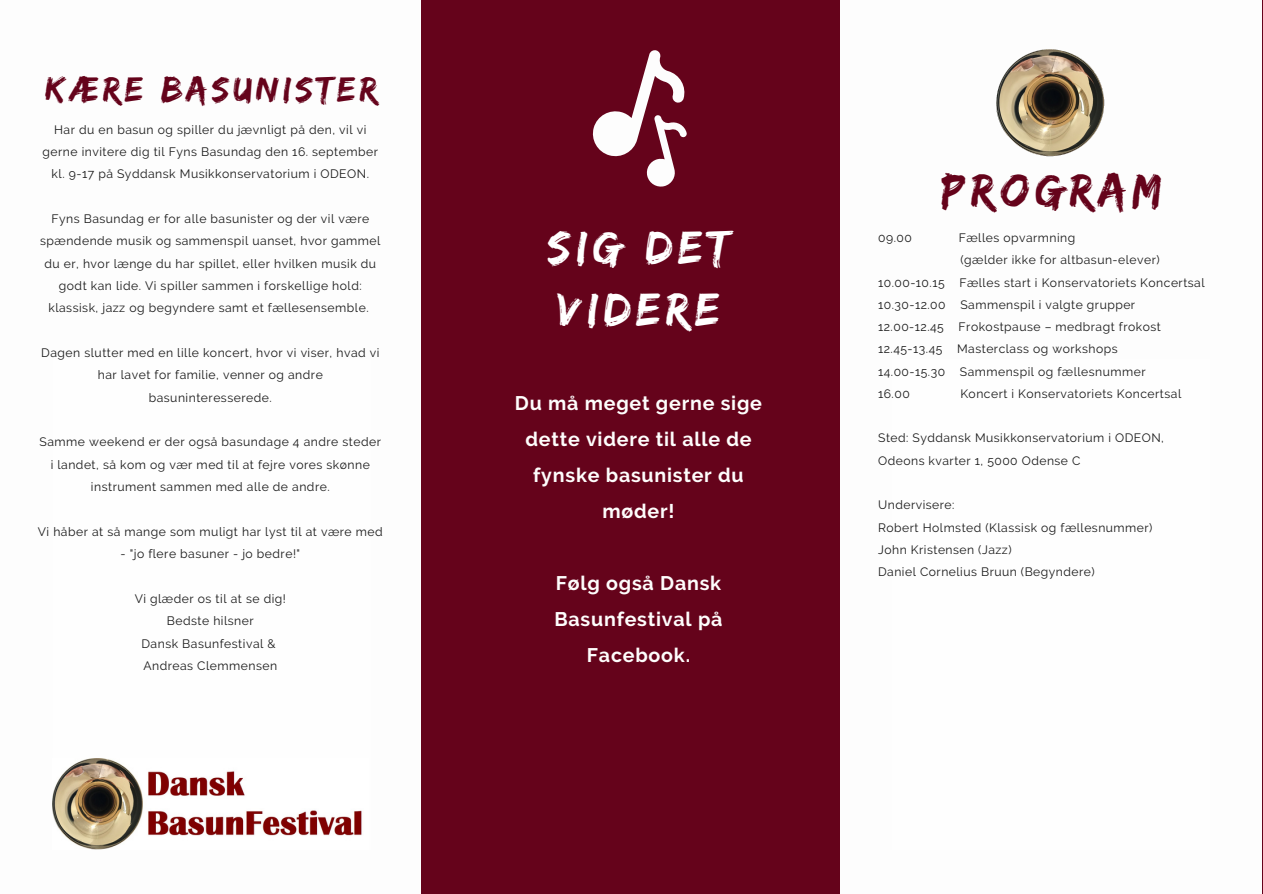
<style>
.page{position:relative;width:1263px;height:894px;background:#fff}
.page>*{position:absolute;margin:0;border:0;box-sizing:border-box;transform-origin:0 0}
.t1{font:48.45px/61.2px "Edo";letter-spacing:.11em;color:#fff}
.t2{font:48.45px "Edo";letter-spacing:.11em;color:#65031b}
.t3{font:36.45px "Edo";letter-spacing:.11em;color:#65031b}
.t4{font:700 19.65px/36px "Raleway";letter-spacing:.04em;color:#fefdfc;text-align:center}
.t5{font:12.15px/22.4px "Raleway";letter-spacing:.04em;color:#191919;text-align:center}
</style>
<div class="page">
<div style="left:0;top:0;width:1263px;height:893px;background:#65031b"></div>
<div style="left:840px;top:0;width:422px;height:893px;background:#fdfdfd"></div>
<div style="left:0;top:0;width:421px;height:893px;background:#fdfdfd"></div>
<svg style="left:592px;top:50px;width:95px;height:137px"></svg>
<img style="left:52px;top:758px;width:310px;height:91px">
<img style="left:996px;top:50px;width:108px;height:106px">
<p class="t3" style="left:45px;top:68px;width:334px">KÆRE BASUNISTER</p>
<p class="t5" style="left:43px;top:118px;width:337px">Har du en basun og spiller du jævnligt på den, vil vi gerne invitere dig til Fyns Basundag den 16. september kl. 9-17 på Syddansk Musikkonservatorium i ODEON.</p>
<p class="t5" style="left:40px;top:207px;width:342px">Fyns Basundag er for alle basunister og der vil være spændende musik og sammenspil uanset, hvor gammel du er, hvor længe du har spillet, eller hvilken musik du godt kan lide. Vi spiller sammen i forskellige hold: klassisk, jazz og begyndere samt et fællesensemble.</p>
<p class="t5" style="left:41px;top:341px;width:340px">Dagen slutter med en lille koncert, hvor vi viser, hvad vi har lavet for familie, venner og andre basuninteresserede.</p>
<p class="t5" style="left:40px;top:431px;width:343px">Samme weekend er der også basundage 4 andre steder i landet, så kom og vær med til at fejre vores skønne instrument sammen med alle de andre.</p>
<p class="t5" style="left:38px;top:520px;width:346px">Vi håber at så mange som muligt har lyst til at være med</p>
<p class="t5" style="left:120px;top:542px;width:181px">- "jo flere basuner - jo bedre!"</p>
<p class="t5" style="left:135px;top:587px;width:153px">Vi glæder os til at se dig!</p>
<p class="t5" style="left:167px;top:609px;width:88px">Bedste hilsner</p>
<p class="t5" style="left:141px;top:632px;width:136px">Dansk Basunfestival &amp;</p>
<p class="t5" style="left:143px;top:654px;width:135px">Andreas Clemmensen</p>
<p class="t1" style="left:547px;top:216px;width:184px">SIG DET<br>VIDERE</p>
<p class="t4" style="left:515px;top:385px;width:249px">Du må meget gerne sige dette videre til alle de fynske basunister du møder!</p>
<p class="t4" style="left:554px;top:564px;width:170px">Følg også Dansk<br>Basunfestival på<br>Facebook.</p>
<p class="t2" style="left:941px;top:162px;width:221px">PROGRAM</p>
<p class="t5" style="left:878px;top:226px;width:35px">09.00</p>
<p class="t5" style="left:959px;top:226px;width:118px">Fælles opvarmning</p>
<p class="t5" style="left:960px;top:249px;width:201px">(gælder ikke for altbasun-elever)</p>
<p class="t5" style="left:878px;top:271px;width:328px">10.00-10.15 Fælles start i Konservatoriets Koncertsal</p>
<p class="t5" style="left:878px;top:293px;width:259px">10.30-12.00 Sammenspil i valgte grupper</p>
<p class="t5" style="left:878px;top:315px;width:284px">12.00-12.45 Frokostpause – medbragt frokost</p>
<p class="t5" style="left:878px;top:338px;width:241px">12.45-13.45 Masterclass og workshops</p>
<p class="t5" style="left:878px;top:360px;width:269px">14.00-15.30 Sammenspil og fællesnummer</p>
<p class="t5" style="left:878px;top:382px;width:33px">16.00</p>
<p class="t5" style="left:960px;top:382px;width:222px">Koncert i Konservatoriets Koncertsal</p>
<p class="t5" style="left:878px;top:427px;width:287px">Sted: Syddansk Musikkonservatorium i ODEON,</p>
<p class="t5" style="left:878px;top:449px;width:204px">Odeons kvarter 1, 5000 Odense C</p>
<p class="t5" style="left:878px;top:493px;width:78px">Undervisere:</p>
<p class="t5" style="left:878px;top:516px;width:276px">Robert Holmsted (Klassisk og fællesnummer)</p>
<p class="t5" style="left:878px;top:538px;width:135px">John Kristensen (Jazz)</p>
<p class="t5" style="left:878px;top:560px;width:218px">Daniel Cornelius Bruun (Begyndere)</p>
</div>
